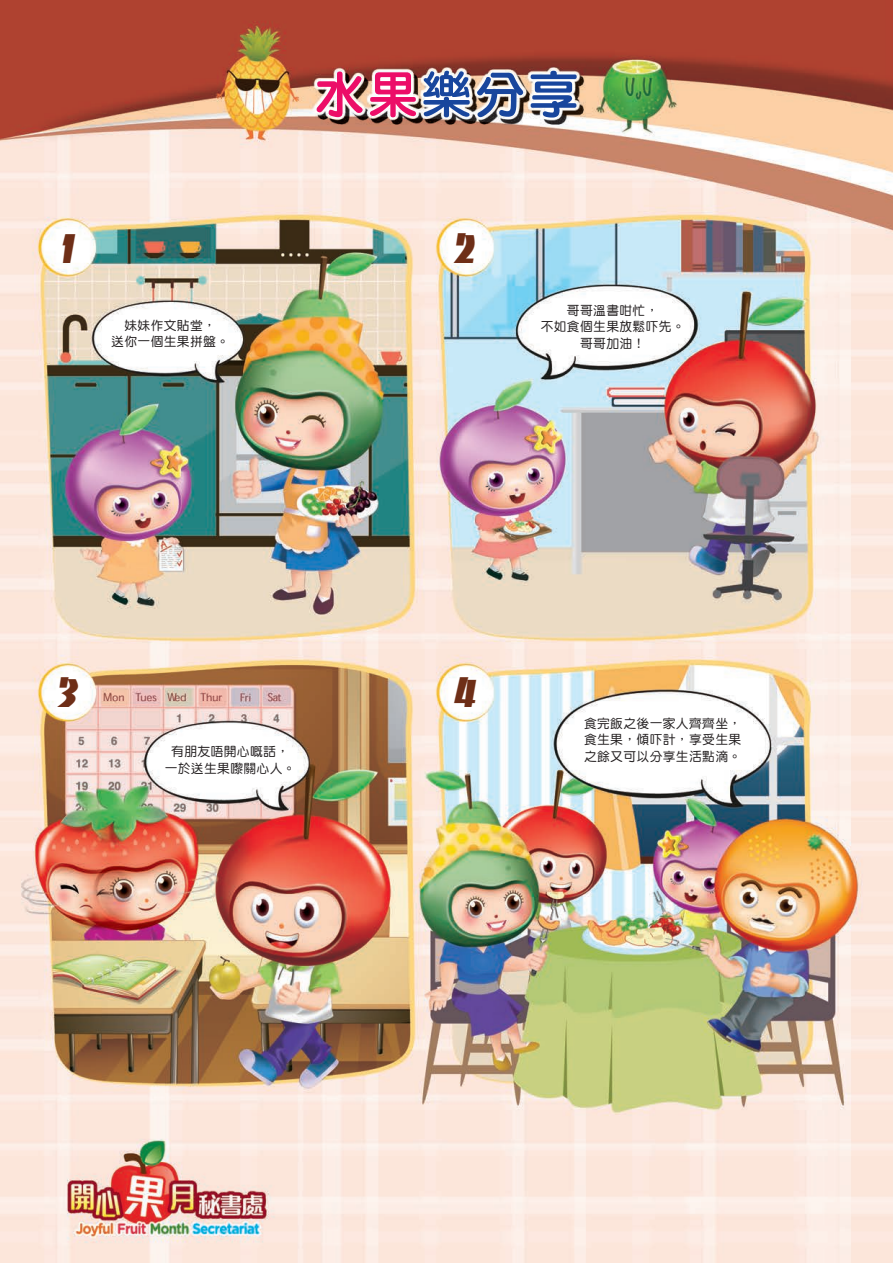
<style>
.page{position:relative;width:893px;height:1263px;background:#fff}
.page>*{position:absolute;margin:0;border:0;box-sizing:border-box;transform-origin:0 0}
.t1{font:51px "DF Yuan HK W8";letter-spacing:.05em;color:#18469d}
.t2{font:40.5px "Banco";color:#6e2e17}
.t3{font:12.75px/16.5px "DF Yuan HK W5";letter-spacing:.03em;color:#231f20;text-align:center}
.s1{color:#ec0e68}
</style>
<div class="page">
<img style="left:0;top:0;width:893px;height:1263px">
<p class="t2" style="left:61px;top:227px;width:17px">1</p>
<p class="t3" style="left:111px;top:317px;width:119px">妹妹作文貼堂，<br>送你一個生果拼盤。</p>
<p class="t1" style="left:314px;top:67px;width:267px"><span class="s1">水果</span>樂分享</p>
<p class="t2" style="left:455px;top:227px;width:23px">2</p>
<p class="t3" style="left:541px;top:302px;width:146px">哥哥溫書咁忙，<br>不如食個生果放鬆吓先。哥哥加油！</p>
<p class="t2" style="left:59px;top:672px;width:23px">3</p>
<p class="t2" style="left:454px;top:672px;width:25px">4</p>
<p class="t3" style="left:584px;top:714px;width:159px;text-align:left">食完飯之後一家人齊齊坐，食生果，傾吓計，享受生果</p>
<p class="t3" style="left:171px;top:743px;width:119px">有朋友唔開心嘅話，</p>
<p class="t3" style="left:584px;top:747px;width:159px">之餘又可以分享生活點滴。</p>
<p class="t3" style="left:165px;top:760px;width:132px">一於送生果嚟關心人。</p>
</div>
